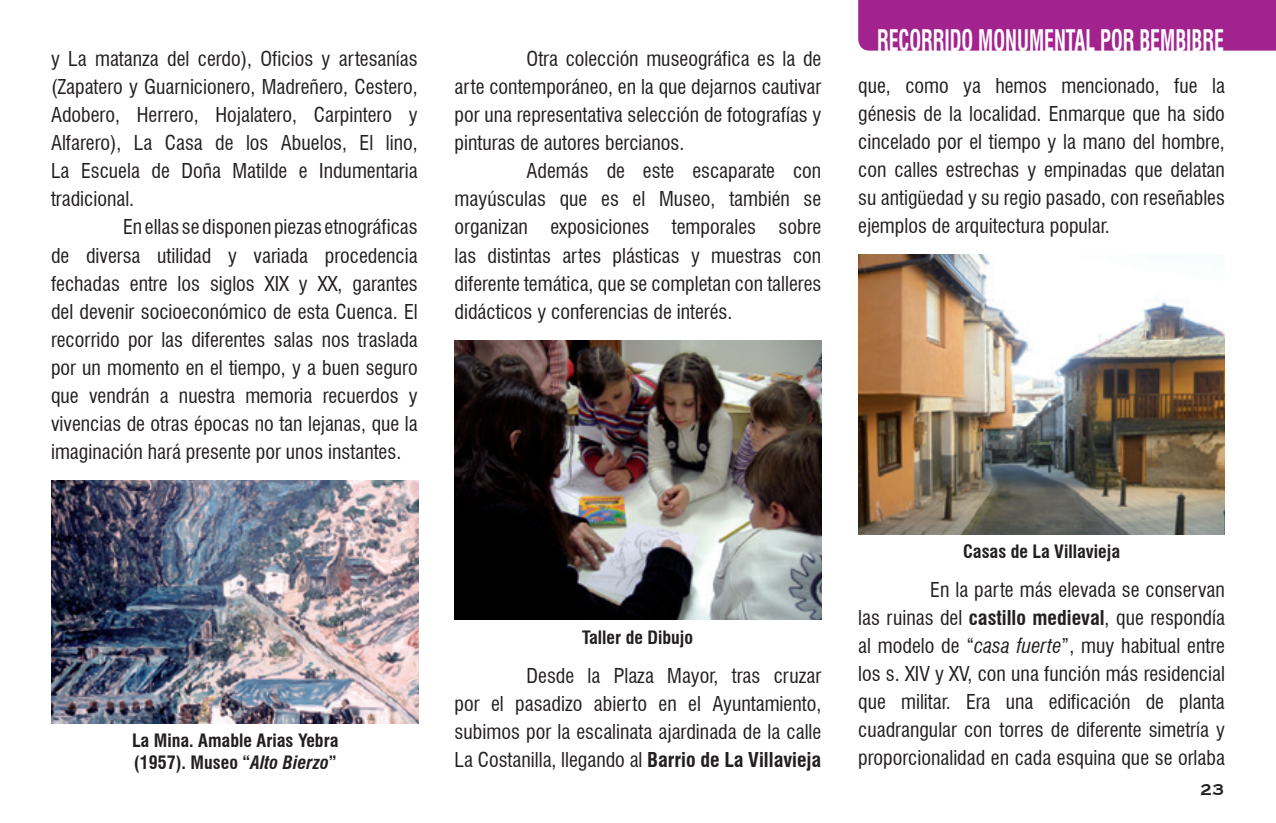
<style>
.page{position:relative;width:1276px;height:823px;background:#fff}
.page>*{position:absolute;margin:0;border:0;box-sizing:border-box;transform-origin:0 0}
.t1{font:700 condensed 29px "Swiss 721 BT";color:#fff;scale:.69 1}
.t2{font:condensed 20px/28px "Swiss 721 BT";color:#231f20;text-align:justify}
.t3{font:700 20px "Copperplate Gothic BT";color:#231f20}
.t4{font:700 condensed 18px "Swiss 721 BT";color:#231f20}
.s1{font-style:italic}
.s2{font-weight:700}
</style>
<div class="page">
<div style="left:858px;top:0;width:418px;height:51px;background:#a2238e"></div>
<img style="left:52px;top:480px;width:367px;height:243px">
<img style="left:858px;top:254px;width:367px;height:280px">
<img style="left:454px;top:341px;width:367px;height:278px">
<p class="t2" style="left:51px;top:45px;width:368px">y La matanza del cerdo), Oficios y artesanías (Zapatero y Guarnicionero, Madreñero, Cestero, Adobero, Herrero, Hojalatero, Carpintero y Alfarero), La Casa de los Abuelos, El lino, La Escuela de Doña Matilde e Indumentaria tradicional.</p>
<p class="t2" style="left:51px;top:213px;width:368px;text-indent:72px">En ellas se disponen piezas etnográficas de diversa utilidad y variada procedencia fechadas entre los siglos XIX y XX, garantes del devenir socioeconómico de esta Cuenca. El recorrido por las diferentes salas nos traslada por un momento en el tiempo, y a buen seguro que vendrán a nuestra memoria recuerdos y vivencias de otras épocas no tan lejanas, que la imaginación hará presente por unos instantes.</p>
<p class="t4" style="left:132px;top:729px;width:208px">La Mina. Amable Arias Yebra</p>
<p class="t4" style="left:134px;top:751px;width:205px">(1957). Museo “<span class="s1">Alto Bierzo</span>”</p>
<p class="t2" style="left:454px;top:45px;width:368px;text-indent:72px">Otra colección museográfica es la de arte contemporáneo, en la que dejarnos cautivar por una representativa selección de fotografías y pinturas de autores bercianos.</p>
<p class="t2" style="left:454px;top:157px;width:368px;text-indent:72px">Además de este escaparate con mayúsculas que es el Museo, también se organizan exposiciones temporales sobre las distintas artes plásticas y muestras con diferente temática, que se completan con talleres didácticos y conferencias de interés.</p>
<p class="t1" style="left:877px;top:23px;width:504px">RECORRIDO MONUMENTAL POR BEMBIBRE</p>
<p class="t2" style="left:858px;top:71px;width:368px">que, como ya hemos mencionado, fue la génesis de la localidad. Enmarque que ha sido cincelado por el tiempo y la mano del hombre, con calles estrechas y empinadas que delatan su antigüedad y su regio pasado, con reseñables ejemplos de arquitectura popular.</p>
<p class="t4" style="left:582px;top:626px;width:113px">Taller de Dibujo</p>
<p class="t2" style="left:454px;top:661px;width:368px;text-indent:72px">Desde la Plaza Mayor, tras cruzar por el pasadizo abierto en el Ayuntamiento, subimos por la escalinata ajardinada de la calle La Costanilla, llegando al <span class="s2">Barrio de La Villavieja</span></p>
<p class="t4" style="left:963px;top:540px;width:158px">Casas de La Villavieja</p>
<p class="t2" style="left:858px;top:575px;width:368px;text-indent:72px">En la parte más elevada se conservan las ruinas del <span class="s2">castillo medieval</span>, que respondía al modelo de “<span class="s1">casa fuerte</span>”, muy habitual entre los s. XIV y XV, con una función más residencial que militar. Era una edificación de planta cuadrangular con torres de diferente simetría y proporcionalidad en cada esquina que se orlaba</p>
<p class="t3" style="left:1199px;top:778px;width:27px">23</p>
</div>
